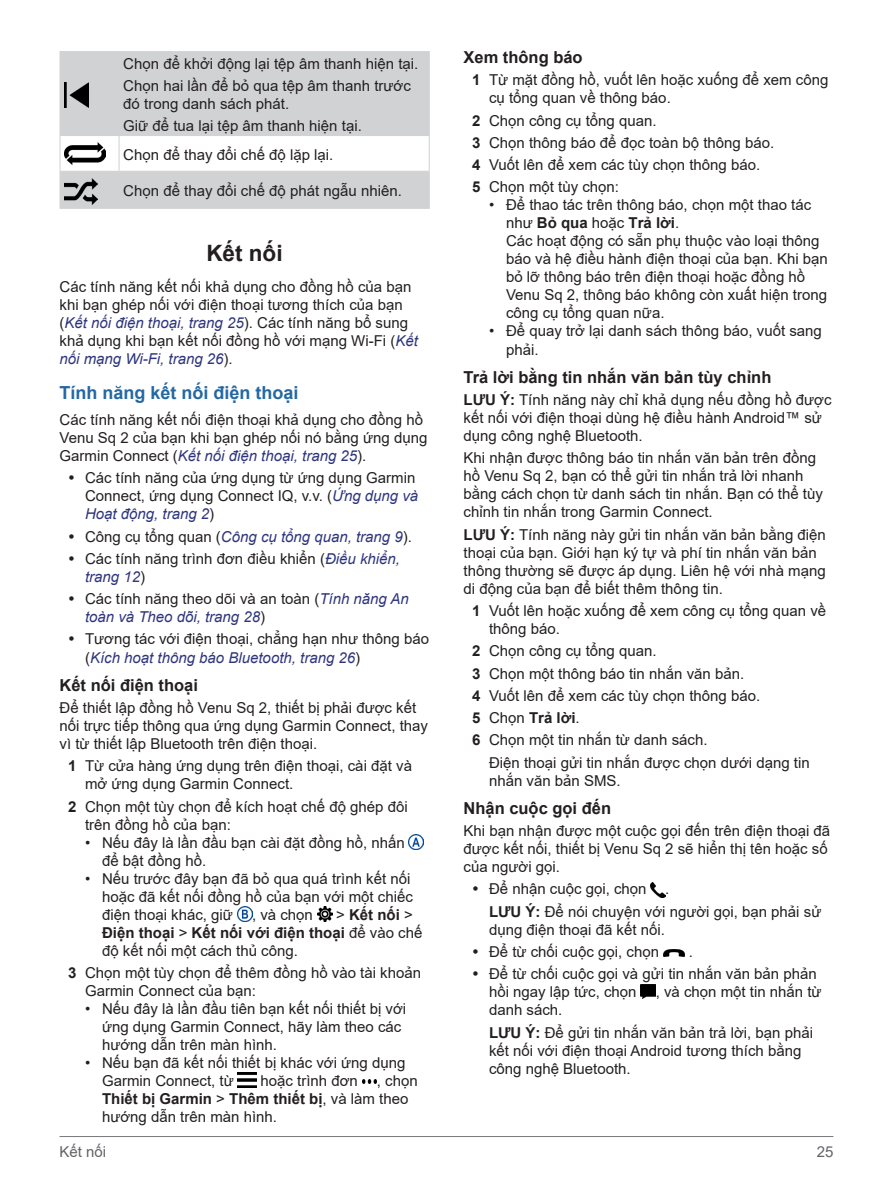
<style>
.page{position:relative;width:893px;height:1187px;background:#fff}
.page>*{position:absolute;margin:0;border:0;box-sizing:border-box;transform-origin:0 0}
.t1{font:700 22.5px "Arial";color:#231f20}
.t2{font:700 18px "Arial";color:#2468a3}
.t3{font:700 16.5px "Arial";color:#231f20}
.t4{font:15px/18px "Arial";color:#231f20}
.t5{font:italic 15px "Arial";color:#2e357d}
.t6{font:15px "Arial";color:#636366}
.s1{font-style:italic;color:#2e357d}
.s2{font-style:normal;color:#231f20}
.s3{font-weight:700}
</style>
<div class="page">
<hr style="left:60px;top:1136px;width:773px;height:1px;background:#76787b">
<svg style="left:61px;top:52px;width:368px;height:156px;fill:#d1d2d4"></svg>
<hr style="left:60px;top:51px;width:59px;height:1px;background:#d1d2d4">
<hr style="left:60px;top:52px;width:1px;height:83px;background:#d1d2d4">
<hr style="left:119px;top:51px;width:311px;height:1px;background:#d1d2d4">
<hr style="left:119px;top:52px;width:1px;height:83px;background:#d1d2d4">
<hr style="left:429px;top:52px;width:1px;height:83px;background:#d1d2d4">
<hr style="left:60px;top:135px;width:59px;height:1px;background:#d1d2d4">
<hr style="left:60px;top:136px;width:1px;height:35px;background:#d1d2d4">
<hr style="left:119px;top:135px;width:311px;height:1px;background:#d1d2d4">
<hr style="left:119px;top:136px;width:1px;height:35px;background:#d1d2d4">
<hr style="left:429px;top:136px;width:1px;height:35px;background:#d1d2d4">
<hr style="left:60px;top:171px;width:59px;height:1px;background:#d1d2d4">
<hr style="left:60px;top:172px;width:1px;height:36px;background:#d1d2d4">
<hr style="left:119px;top:171px;width:311px;height:1px;background:#d1d2d4">
<hr style="left:119px;top:172px;width:1px;height:36px;background:#d1d2d4">
<hr style="left:429px;top:172px;width:1px;height:36px;background:#d1d2d4">
<hr style="left:60px;top:208px;width:59px;height:1px;background:#d1d2d4">
<hr style="left:119px;top:208px;width:311px;height:1px;background:#d1d2d4">
<img style="left:64px;top:82px;width:24px;height:26px">
<img style="left:64px;top:143px;width:41px;height:21px">
<img style="left:64px;top:178px;width:33px;height:26px">
<img style="left:409px;top:834px;width:15px;height:15px">
<img style="left:237px;top:906px;width:15px;height:15px">
<img style="left:317px;top:906px;width:15px;height:15px">
<img style="left:238px;top:1072px;width:18px;height:15px">
<img style="left:362px;top:1079px;width:15px;height:3px">
<img style="left:651px;top:882px;width:14px;height:15px">
<img style="left:663px;top:949px;width:22px;height:7px">
<img style="left:641px;top:984px;width:15px;height:14px">
<p class="t4" style="left:123px;top:52px;width:297px;line-height:22.2px">Chọn để khởi động lại tệp âm thanh hiện tại.<br>Chọn hai lần để bỏ qua tệp âm thanh trước</p>
<p class="t4" style="left:123px;top:92px;width:240px;line-height:22.2px">đó trong danh sách phát.<br>Giữ để tua lại tệp âm thanh hiện tại.</p>
<p class="t4" style="left:123px;top:145px;width:212px">Chọn để thay đổi chế độ lặp lại.</p>
<p class="t4" style="left:123px;top:182px;width:280px">Chọn để thay đổi chế độ phát ngẫu nhiên.</p>
<h1 class="t1" style="left:206px;top:237px;width:78px">Kết nối</h1>
<p class="t4" style="left:60px;top:278px;width:360px">Các tính năng kết nối khả dụng cho đồng hồ của bạn khi bạn ghép nối với điện thoại tương thích của bạn (<span class="s1">Kết nối điện thoại, trang 25</span>). Các tính năng bổ sung khả dụng khi bạn kết nối đồng hồ với mạng Wi-Fi (<span class="s1">Kết nối mạng Wi-Fi, trang 26</span>).</p>
<p class="t2" style="left:60px;top:379px;width:241px">Tính năng kết nối điện thoại</p>
<p class="t4" style="left:60px;top:410px;width:369px">Các tính năng kết nối điện thoại khả dụng cho đồng hồ<br>Venu Sq 2 của bạn khi bạn ghép nối nó bằng ứng dụng<br>Garmin Connect (<span class="s1">Kết nối điện thoại, trang 25</span>).</p>
<p class="t4" style="left:85px;top:469px;width:332px;text-align:justify">Các tính năng của ứng dụng từ ứng dụng Garmin Connect, ứng dụng Connect IQ, v.v. (<span class="s1">Ứng dụng và Hoạ t động, trang 2</span>)</p>
<p class="t4" style="left:85px;top:525px;width:328px;line-height:22.2px">Công cụ tổng quan (<span class="s1">Công cụ tổng quan, trang 9</span>).<br>Các tính năng trình đơn điều khiển (<span class="s1">Điều khiển,</span></p>
<p class="t4" style="left:85px;top:565px;width:325px;line-height:22.2px"><span class="s1">trang 12</span>)<br>Các tính năng theo dõi và an toàn (<span class="s1">Tính năng An</span></p>
<p class="t4" style="left:85px;top:605px;width:346px;line-height:22.2px"><span class="s1">toàn và Theo dõi, trang 28</span>)<br>Tương tác với điện thoại, chẳng hạn như thông báo</p>
<p class="t5" style="left:85px;top:647px;width:277px"><span class="s2">(</span>Kích hoạ t thông báo Bluetooth, trang 26<span class="s2">)</span></p>
<p class="t3" style="left:60px;top:673px;width:140px">Kết nối điện thoại</p>
<p class="t4" style="left:60px;top:698px;width:370px">Để thiết lập đồng hồ Venu Sq 2, thiết bị phải được kết nối trực tiếp thông qua ứng dụng Garmin Connect, thay vìtừ thiết lập Bluetooth trên điện thoại.</p>
<p class="t4" style="left:85px;top:757px;width:328px;text-indent:-17px"><span class="s3">1</span> Từ cửa hàng ứng dụng trên điện thoại, cài đặt và mở ứng dụng Garmin Connect.</p>
<p class="t4" style="left:85px;top:797px;width:324px;text-indent:-17px"><span class="s3">2</span> Chọn một tùy chọn để kích hoạt chế độ ghép đôi trên đồng hồ của bạn:</p>
<p class="t4" style="left:102px;top:833px;width:304px;text-indent:-17px">• Nếu đây là lần đầu bạn cài đặt đồng hồ, nhấn để bật đồng hồ.</p>
<p class="t4" style="left:102px;top:869px;width:312px;text-indent:-17px">• Nếu trước đây bạn đã bỏ qua quá trình kết nối hoặc đã kết nối đồng hồ của bạn với một chiếc điện thoại khác, giữ</p>
<p class="t4" style="left:102px;top:905px;width:322px;text-indent:234px">&gt; <span class="s3">Kết nối</span> &gt;<br><span class="s3">Điện thoại</span> &gt; <span class="s3">Kết nối với điện thoại</span> để vào chế độ kết nối một cách thủ công.</p>
<p class="t4" style="left:85px;top:963px;width:338px;text-indent:-17px"><span class="s3">3</span> Chọn một tùy chọn để thêm đồng hồ vào tài khoản<br>Garmin Connect của bạn:</p>
<p class="t4" style="left:102px;top:999px;width:306px;text-indent:-17px">• Nếu đây là lần đầu tiên bạn kết nối thiết bị với ứng dụng Garmin Connect, hãy làm theo các hướng dẫn trên màn hình.</p>
<p class="t4" style="left:102px;top:1053px;width:305px;text-indent:-17px">• Nếu bạn đã kết nối thiết bị khác với ứng dụng<br>Garmin Connect, từ</p>
<p class="t4" style="left:252px;top:905px;width:62px">, và chọn</p>
<p class="t4" style="left:260px;top:1071px;width:99px">hoặc trình đơn</p>
<p class="t4" style="left:102px;top:1071px;width:317px;text-indent:275px">, chọn<br><span class="s3">Thiết bị Garmin</span> &gt; <span class="s3">Thêm thiết bị</span>, và làm theo hướng dẫn trên màn hình.</p>
<p class="t3" style="left:463px;top:46px;width:121px">Xem thông báo</p>
<p class="t4" style="left:489px;top:71px;width:341px;text-indent:-17px"><span class="s3">1</span> Từ mặt đồng hồ, vuốt lên hoặc xuống để xem công cụ tổng quan về thông báo.</p>
<p class="t4" style="left:472px;top:109px;width:304px;line-height:22.2px"><span class="s3">2</span> Chọn công cụ tổng quan.<br><span class="s3">3</span> Chọn thông báo để đọc toàn bộ thông báo.<br><span class="s3">4</span> Vuốt lên để xem các tùy chọn thông báo.<br><span class="s3">5</span> Chọn một tùy chọn:</p>
<p class="t4" style="left:506px;top:196px;width:323px;text-indent:-17px">• Để thao tác trên thông báo, chọn một thao tác như <span class="s3">Bỏ qua</span> hoặc <span class="s3">Trả lời</span>.<br>Các hoạt động có sẵn phụ thuộc vào loại thông báo và hệ điều hành điện thoại của bạn. Khi bạn bỏ lỡ thông báo trên điện thoại hoặc đồng hồ Venu Sq 2, thông báo không còn xuất hiện trong công cụ tổng quan nữa.</p>
<p class="t4" style="left:506px;top:322px;width:317px;text-indent:-17px">• Để quay trở lại danh sách thông báo, vuốt sang phải.</p>
<p class="t3" style="left:463px;top:365px;width:309px">Trả lời bằng tin nhắn văn bản tùy chỉnh</p>
<p class="t4" style="left:463px;top:390px;width:370px"><span class="s3">LƯU Ý:</span> Tính năng này chỉ khả dụng nếu đồng hồ được kết nối với điện thoại dùng hệ điều hành Android™ sử dụng công nghệ Bluetooth.</p>
<p class="t4" style="left:463px;top:449px;width:361px">Khi nhận được thông báo tin nhắn văn bản trên đồng hồ Venu Sq 2, bạn có thể gửi tin nhắn trả lời nhanh bằng cách chọn từ danh sách tin nhắn. Bạn có thể tùy chỉnh tin nhắn trong Garmin Connect.</p>
<p class="t4" style="left:463px;top:525px;width:364px"><span class="s3">LƯU Ý:</span> Tính năng này gửi tin nhắn văn bản bằng điện thoại của bạn. Giới hạn ký tự và phí tin nhắn văn bản thông thường sẽ được áp dụng. Liên hệ với nhà mạng di động của bạn để biết thêm thông tin.</p>
<p class="t4" style="left:489px;top:601px;width:339px;text-indent:-17px"><span class="s3">1</span> Vuốt lên hoặc xuống để xem công cụ tổng quan về thông báo.</p>
<p class="t4" style="left:472px;top:639px;width:290px;line-height:22.2px"><span class="s3">2</span> Chọn công cụ tổng quan.<br><span class="s3">3</span> Chọn một thông báo tin nhắn văn bản.<br><span class="s3">4</span> Vuốt lên để xem các tùy chọn thông báo.<br><span class="s3">5</span> Chọn <span class="s3">Trả lời</span>.<br><span class="s3">6</span> Chọn một tin nhắn từ danh sách.</p>
<p class="t4" style="left:489px;top:753px;width:322px">Điện thoại gửi tin nhắn được chọn dưới dạng tin nhắn văn bản SMS.</p>
<p class="t3" style="left:463px;top:796px;width:149px">Nhận cuộc gọi đến</p>
<p class="t4" style="left:463px;top:821px;width:368px">Khi bạn nhận được một cuộc gọi đến trên điện thoại đã được kết nối, thiết bị Venu Sq 2 sẽ hiển thị tên hoặc số của người gọi.</p>
<p class="t4" style="left:489px;top:877px;width:334px;line-height:22.2px">Để nhận cuộc gọi, chọn .<br><span class="s3">LƯU Ý:</span> Để nói chuyện với người gọi, bạn phải sử</p>
<p class="t4" style="left:489px;top:918px;width:177px;line-height:22.2px">dụng điện thoại đã kết nối.<br>Để từ chối cuộc gọi, chọn</p>
<p class="t4" style="left:489px;top:940px;width:329px;line-height:22.2px;text-indent:200px">.<br>Để từ chối cuộc gọi và gửi tin nhắn văn bản phản</p>
<p class="t4" style="left:489px;top:982px;width:149px">hồi ngay lập tức, chọn</p>
<p class="t4" style="left:656px;top:982px;width:167px">, và chọn một tin nhắn từ</p>
<p class="t4" style="left:489px;top:998px;width:326px;line-height:22.2px">danh sách.<br><span class="s3">LƯU Ý:</span> Để gửi tin nhắn văn bản trả lời, bạn phải</p>
<p class="t4" style="left:489px;top:1041px;width:314px">kết nối với điện thoại Android tương thích bằng công nghệ Bluetooth.</p>
<p class="t6" style="left:60px;top:1141px;width:17px">Kếtnô</p>
<p class="t6" style="left:817px;top:1141px;width:18px">25</p>
</div>
